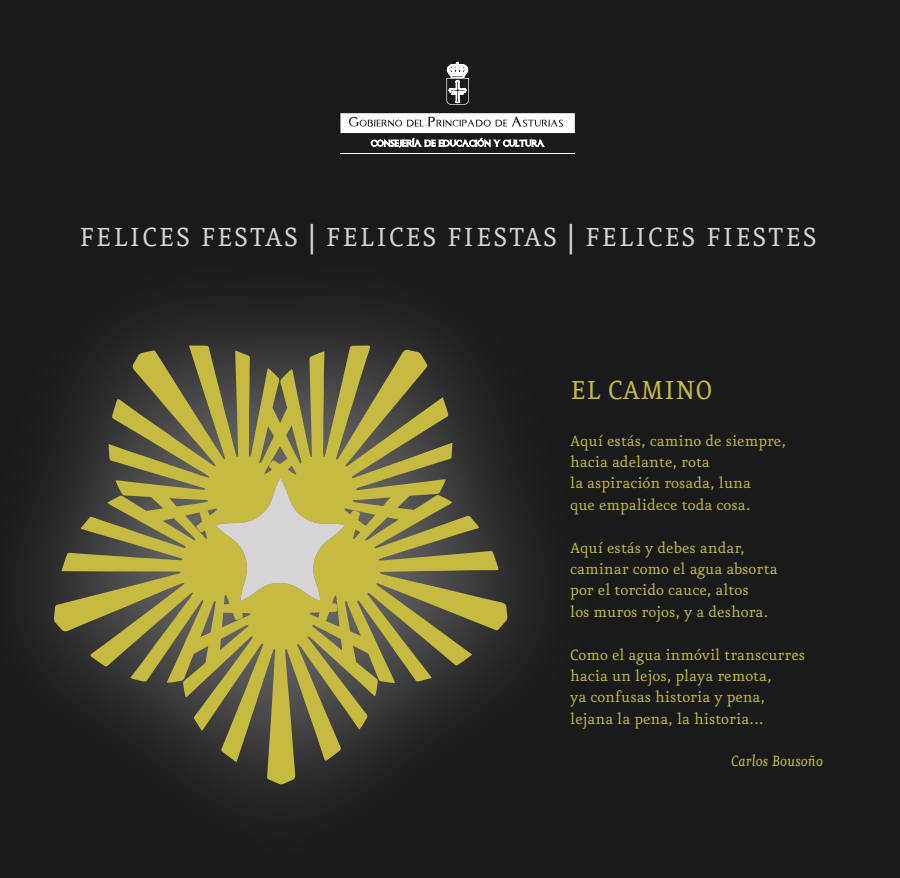
<style>
.page{position:relative;width:900px;height:878px;background:#1a1a1a}
.page>*{position:absolute;margin:0;border:0;box-sizing:border-box;transform-origin:0 0}
.t1{font:31.4px "Eureka";letter-spacing:.05em;color:#d6d4d5}
.t2{font:31.2px "Eureka";color:#c6ba41}
.t3{font:17.8px/21.4px "Eureka";color:#c6ba41}
.t4{font:italic 17.8px "Eureka";color:#c6ba41}
</style>
<div class="page">
<svg style="left:446px;top:62px;width:23px;height:43px"></svg>
<hr style="left:340px;top:153px;width:235px;height:1px;background:#fff">
<svg style="left:340px;top:113px;width:235px;height:34px"></svg>
<img style="left:28px;top:311px;width:505px;height:495px">
<svg style="left:54px;top:345px;width:453px;height:439px"></svg>
<svg style="left:216px;top:478px;width:129px;height:123px;background:#cbc47e"></svg>
<h1 class="t1" style="left:79px;top:223px;width:739px">FELICES FESTAS | FELICES FIESTAS | FELICES FIESTES</h1>
<h2 class="t2" style="left:570px;top:376px;width:144px">EL CAMINO</h2>
<p class="t3" style="left:570px;top:431px;width:217px">Aquí estás, camino de siempre, hacia adelante, rota<br>la aspiración rosada, luna<br>que empalidece toda cosa.</p>
<p class="t3" style="left:570px;top:537px;width:209px">Aquí estás y debes andar, caminar como el agua absorta por el torcido cauce, altos<br>los muros rojos, y a deshora.</p>
<p class="t3" style="left:570px;top:644px;width:237px">Como el agua inmóvil transcurres hacia un lejos, playa remota,<br>ya confusas historia y pena, lejana la pena, la historia...</p>
<p class="t4" style="left:731px;top:753px;width:94px">Carlos Bousoño</p>
</div>
